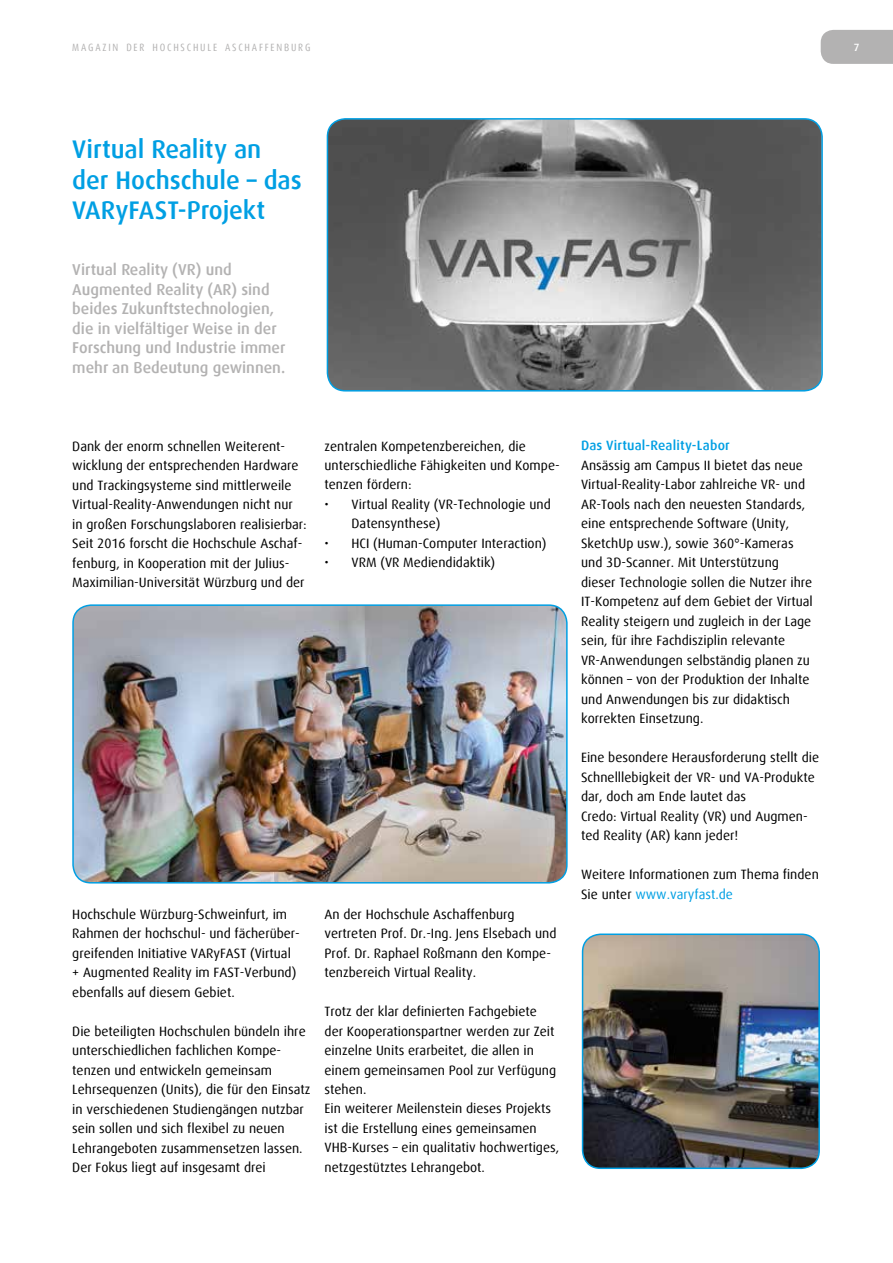
<style>
.page{position:relative;width:893px;height:1263px;background:#fff}
.page>*{position:absolute;margin:0;border:0;box-sizing:border-box;transform-origin:0 0}
.t1{font:500 25.5px/30.6px "Dax Offc";letter-spacing:-.005em;color:#009fe3}
.t2{font:500 15.75px/19.5px "Dax Offc";color:#b3b2b2}
.t3{font:13.5px/19.5px "Dax Offc";color:#000}
.t4{font:500 13.5px "Dax Offc";letter-spacing:.01em;color:#009fe3}
.t5{font:condensed 10.5px "Dax Offc";letter-spacing:.17em;color:#b3b2b2}
.t6{font:500 10.5px "Dax Offc";color:#fff}
.s1{color:#009fe3}
</style>
<div class="page">
<div style="left:821px;top:30px;width:72px;height:34px;background:#b3b2b2"></div>
<img style="left:327px;top:119px;width:495px;height:272px">
<div style="left:327px;top:118px;width:496px;height:274px;border:2px solid #009fe3;border-radius:18px"></div>
<img style="left:583px;top:936px;width:236px;height:232px">
<div style="left:582px;top:933px;width:238px;height:236px;border:2px solid #009fe3;border-radius:18px"></div>
<img style="left:73px;top:607px;width:494px;height:276px">
<div style="left:72px;top:604px;width:496px;height:279px;border:2px solid #009fe3;border-radius:18px"></div>
<p class="t5" style="left:72px;top:41px;width:240px">MAGAZIN DER HOCHSCHULE ASCHAFFENBURG</p>
<p class="t6" style="left:854px;top:41px;width:7px">7</p>
<h1 class="t1" style="left:72px;top:134px;width:231px">Virtual Reality an der Hochschule – das<br>VARyFAST-Projekt</h1>
<p class="t2" style="left:72px;top:260px;width:215px">Virtual Reality (VR) und<br>Augmented Reality (AR) sind beides Zukunftstechnologien, die in vielfältiger Weise in der<br>Forschung und Industrie immer mehr an Bedeutung gewinnen.</p>
<p class="t3" style="left:72px;top:436px;width:236px">Dank der enorm schnellen Weiterent&shy;wicklung der entsprechenden Hardware und Trackingsysteme sind mittlerweile Virtual-Reality-Anwendungen nicht nur<br>in großen Forschungslaboren realisierbar:<br>Seit 2016 forscht die Hochschule Aschaf&shy;fenburg, in Kooperation mit der Julius-Maximilian-Universität Würzburg und der</p>
<p class="t3" style="left:325px;top:436px;width:237px">zentralen Kompetenzbereichen, die unterschiedliche Fähigkeiten und Kompe&shy;tenzen fördern:</p>
<p class="t3" style="left:352px;top:495px;width:201px;text-indent:-27px">• Virtual Reality (VR-Technologie und<br>Datensynthese)</p>
<p class="t3" style="left:325px;top:534px;width:224px">• HCI (Human-Computer Interaction)</p>
<p class="t3" style="left:325px;top:553px;width:172px">• VRM (VR Mediendidaktik)</p>
<p class="t3" style="left:72px;top:904px;width:229px">Hochschule Würzburg-Schweinfurt, im Rahmen der hochschul- und fächerüber&shy;greifenden Initiative VARyFAST (Virtual + Augmented Reality im FAST-Verbund) ebenfalls auf diesem Gebiet.</p>
<p class="t3" style="left:72px;top:1021px;width:240px">Die beteiligten Hochschulen bündeln ihre unterschiedlichen fachlichen Kompe&shy;tenzen und entwickeln gemeinsam Lehrsequenzen (Units), die für den Einsatz in verschiedenen Studiengängen nutzbar sein sollen und sich flexibel zu neuen Lehrangeboten zusammensetzen lassen.<br>Der Fokus liegt auf insgesamt drei</p>
<p class="t3" style="left:325px;top:904px;width:234px">An der Hochschule Aschaffenburg vertreten Prof. Dr.-Ing. Jens Elsebach und Prof. Dr. Raphael Roßmann den Kompe&shy;tenzbereich Virtual Reality.</p>
<p class="t3" style="left:325px;top:1002px;width:236px">Trotz der klar definierten Fachgebiete<br>der Kooperationspartner werden zur Zeit einzelne Units erarbeitet, die allen in einem gemeinsamen Pool zur Verfügung stehen.<br>Ein weiterer Meilenstein dieses Projekts ist die Erstellung eines gemeinsamen VHB-Kurses – ein qualitativ hochwertiges, netzgestütztes Lehrangebot.</p>
<p class="t4" style="left:581px;top:437px;width:150px">Das Virtual-Reality-Labor</p>
<p class="t3" style="left:581px;top:456px;width:233px">Ansässig am Campus II bietet das neue Virtual-Reality-Labor zahlreiche VR- und AR-Tools nach den neuesten Standards, eine entsprechende Software (Unity, SketchUp usw.), sowie 360°-Kameras und 3D-Scanner. Mit Unterstützung dieser Technologie sollen die Nutzer ihre IT-Kompetenz auf dem Gebiet der Virtual Reality steigern und zugleich in der Lage sein, für ihre Fachdisziplin relevante VR-Anwendungen selbständig planen zu können – von der Produktion der Inhalte und Anwendungen bis zur didaktisch korrekten Einsetzung.</p>
<p class="t3" style="left:581px;top:748px;width:240px">Eine besondere Herausforderung stellt die Schnelllebigkeit der VR- und VA-Produkte dar, doch am Ende lautet das<br>Credo: Virtual Reality (VR) und Augmen&shy;ted Reality (AR) kann jeder!</p>
<p class="t3" style="left:581px;top:865px;width:239px">Weitere Informationen zum Thema finden<br>Sie unter <span class="s1">www.varyfast.de</span></p>
</div>
